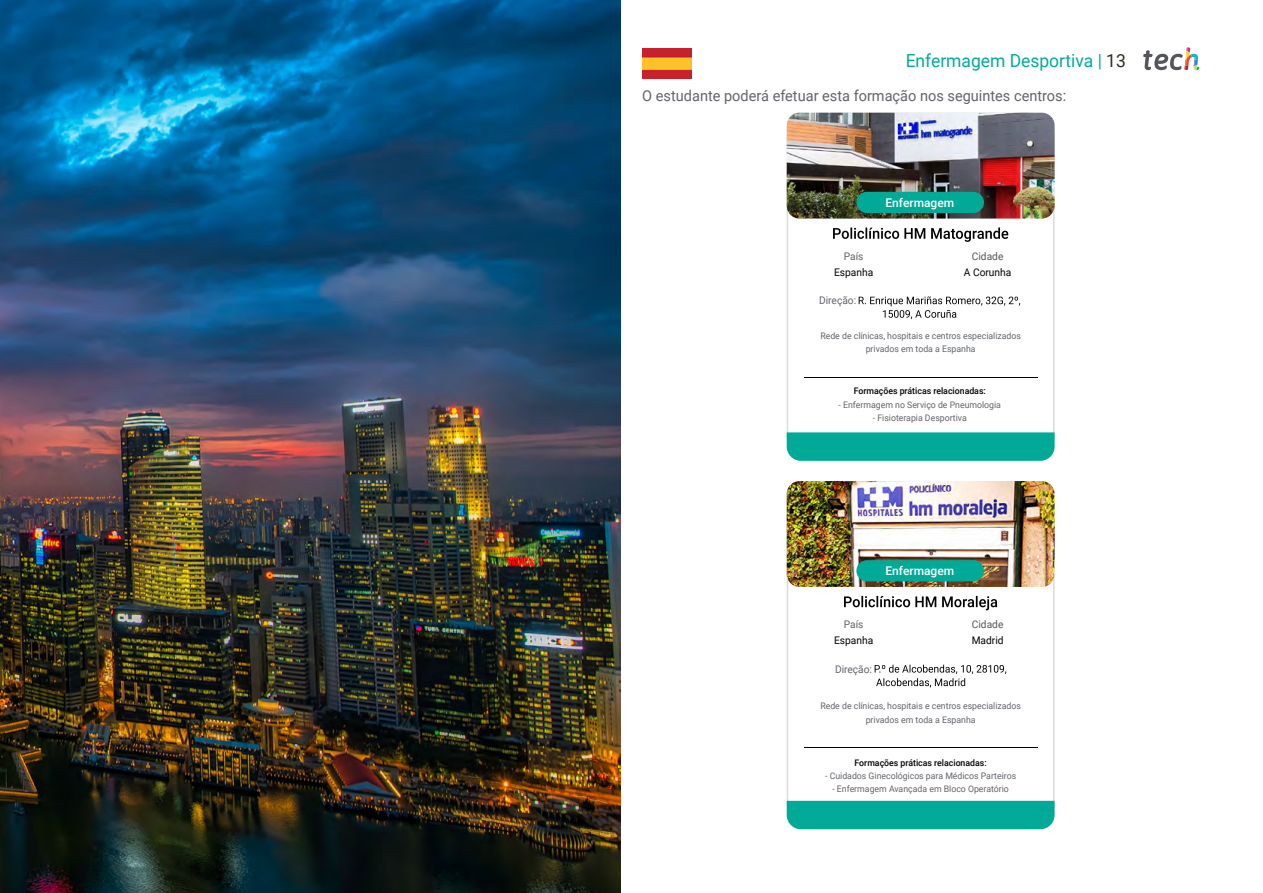
<style>
.page{position:relative;width:1263px;height:893px;background:#fff}
.page>*{position:absolute;margin:0;border:0;box-sizing:border-box;transform-origin:0 0}
.t1{font:18px "Roboto";color:#00ab97}
.t2{font:15px "Roboto";color:#61646a}
.t3{font:500 12px "Roboto";color:#fff}
.t4{font:10.5px "Roboto";color:#000}
.t5{font:10.5px "Roboto";color:#61646a}
.t6{font:10.5px "Roboto";color:#52555b}
.t7{font:9px/13.5px "Roboto";color:#61646a;text-align:center}
.t8{font:500 9px "Roboto";color:#000}
.s1{color:#312e20}
</style>
<div class="page">
<svg style="left:1143px;top:47px;width:56px;height:24px"></svg>
<img style="left:642px;top:49px;width:49px;height:30px">
<img style="left:0;top:0;width:621px;height:893px">
<svg style="left:786px;top:112px;width:269px;height:339px"></svg>
<img style="left:787px;top:113px;width:267px;height:106px">
<div style="left:856px;top:192px;width:128px;height:21px;background:#00aa97;border-radius:11px"></div>
<svg style="left:787px;top:432px;width:267px;height:29px;background:#07ac99"></svg>
<hr style="left:804px;top:377px;width:233px;height:1px;background:#000">
<svg style="left:833px;top:227px;width:175px;height:15px"></svg>
<svg style="left:859px;top:296px;width:161px;height:23px"></svg>
<svg style="left:786px;top:490px;width:269px;height:340px"></svg>
<img style="left:787px;top:481px;width:267px;height:106px">
<div style="left:856px;top:560px;width:128px;height:21px;background:#00aa97;border-radius:11px"></div>
<div style="left:787px;top:801px;width:267px;height:28px;background:#00aa97"></div>
<hr style="left:804px;top:747px;width:233px;height:1px;background:#000">
<svg style="left:844px;top:596px;width:153px;height:14px"></svg>
<svg style="left:875px;top:665px;width:131px;height:22px"></svg>
<h1 class="t1" style="left:906px;top:48px;width:222px">Enfermagem Desportiva | <span class="s1">13</span></h1>
<h2 class="t2" style="left:642px;top:86px;width:425px">O estudante poderá efetuar esta formação nos seguintes centros:</h2>
<h3 class="t3" style="left:885px;top:194px;width:70px">Enfermagem</h3>
<p class="t5" style="left:844px;top:249px;width:21px">País</p>
<p class="t4" style="left:834px;top:265px;width:41px">Espanha</p>
<p class="t6" style="left:972px;top:249px;width:33px">Cidade</p>
<p class="t4" style="left:964px;top:265px;width:49px">A Corunha</p>
<p class="t5" style="left:819px;top:293px;width:39px">Direção:</p>
<p class="t7" style="left:820px;top:328px;width:202px">Rede de clínicas, hospitais e centros especializados privados em toda a Espanha</p>
<p class="t8" style="left:854px;top:385px;width:134px">Formações práticas relacionadas:</p>
<p class="t7" style="left:839px;top:397px;width:164px">- Enfermagem no Serviço de Pneumologia</p>
<p class="t7" style="left:873px;top:411px;width:95px">- Fisioterapia Desportiva</p>
<h3 class="t3" style="left:885px;top:563px;width:70px">Enfermagem</h3>
<p class="t5" style="left:844px;top:617px;width:21px">País</p>
<p class="t4" style="left:834px;top:633px;width:41px">Espanha</p>
<p class="t6" style="left:972px;top:617px;width:33px">Cidade</p>
<p class="t4" style="left:972px;top:633px;width:33px">Madrid</p>
<p class="t5" style="left:835px;top:661px;width:39px">Direção:</p>
<p class="t7" style="left:820px;top:699px;width:202px">Rede de clínicas, hospitais e centros especializados privados em toda a Espanha</p>
<p class="t8" style="left:855px;top:756px;width:134px">Formações práticas relacionadas:</p>
<p class="t7" style="left:825px;top:769px;width:192px">- Cuidados Ginecológicos para Médicos Parteiros</p>
<p class="t7" style="left:832px;top:782px;width:178px">- Enfermagem Avançada em Bloco Operatório</p>
</div>
